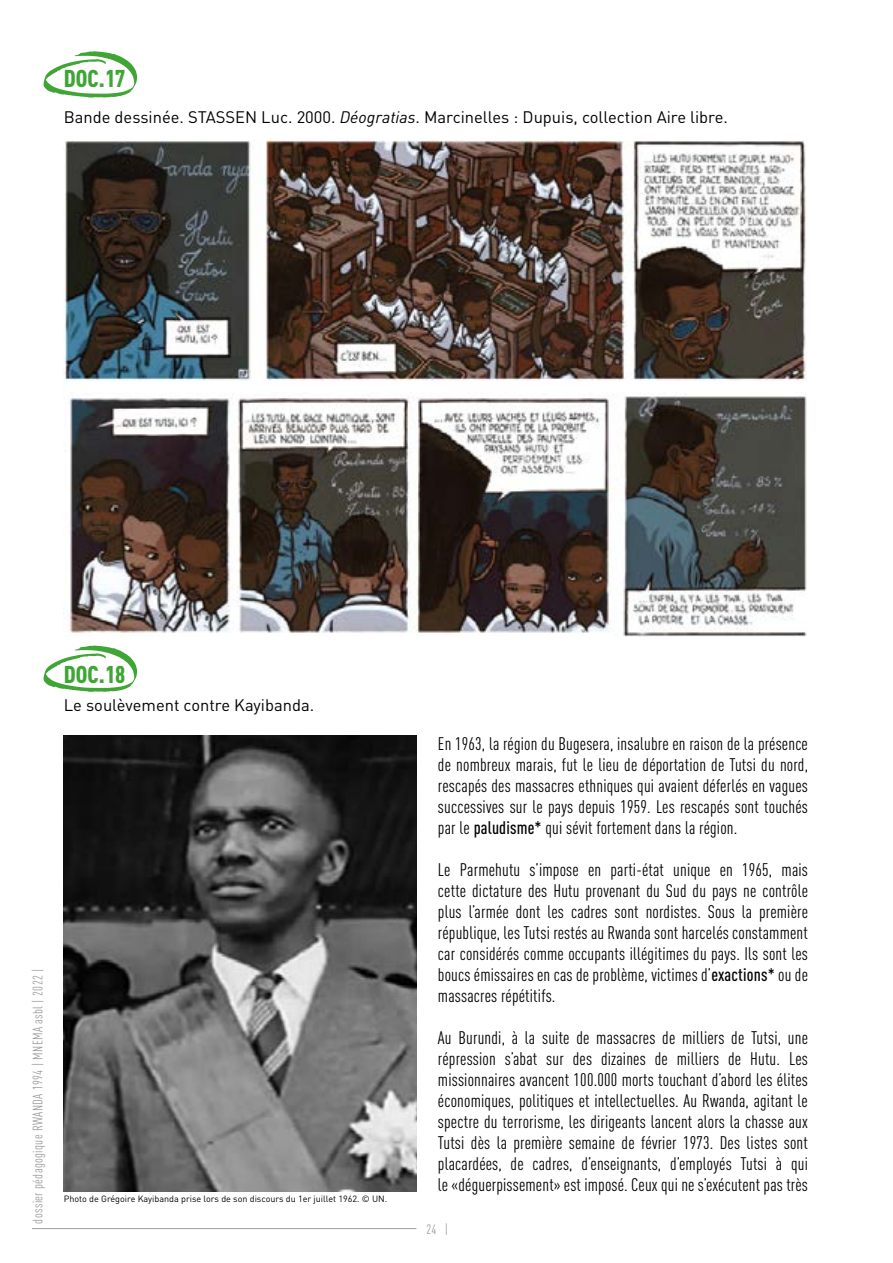
<style>
.page{position:relative;width:893px;height:1263px;background:#fff}
.page>*{position:absolute;margin:0;border:0;box-sizing:border-box;transform-origin:0 0}
.t1{font:900 condensed 24px "DIN Pro";color:#3fa535}
.t2{font:condensed 18px/21px "DIN Pro";letter-spacing:.01em;color:#000;text-align:justify}
.t3{font:16.5px "DIN Pro";color:#000}
.t4{font:condensed 13.5px "DIN Pro";letter-spacing:.025em;color:#9d9d9c}
.t5{font:9px "DIN Pro";color:#000}
.s1{font-style:italic}
.s2{font-weight:500}
</style>
<div class="page">
<hr style="left:32px;top:1228px;width:384px;height:1px;background:#9d9d9c">
<img style="left:64px;top:736px;width:353px;height:455px">
<img style="left:64px;top:140px;width:743px;height:496px">
<svg style="left:44px;top:51px;width:93px;height:47px"></svg>
<svg style="left:44px;top:645px;width:93px;height:47px"></svg>
<h1 class="t1" style="left:64px;top:60px;width:63px">DOC.17</h1>
<p class="t3" style="left:64px;top:104px;width:666px">Bande dessinée. STASSEN Luc. 2000. <span class="s1">Déogratias</span>. Marcinelles : Dupuis, collection Aire libre.</p>
<h1 class="t1" style="left:64px;top:655px;width:63px">DOC.18</h1>
<p class="t3" style="left:64px;top:692px;width:252px">Le soulèvement contre Kayibanda.</p>
<p class="t4" style="left:28px;top:1223px;width:256px;rotate:-90deg">dossier pédagogique RWANDA 1994 | MNEMA asbl | 2022 |</p>
<p class="t5" style="left:64px;top:1191px;width:325px">Photo de Grégoire Kayibanda prise lors de son discours du 1er juillet 1962. © UN.</p>
<p class="t2" style="left:438px;top:731px;width:371px">En 1963, la région du Bugesera, insalubre en raison de la présence de nombreux marais, fut le lieu de déportation de Tutsi du nord, rescapés des massacres ethniques qui avaient déferlés en vagues successives sur le pays depuis 1959. Les rescapés sont touchés par le <span class="s2">paludisme*</span> qui sévit fortement dans la région.</p>
<p class="t2" style="left:438px;top:857px;width:371px">Le Parmehutu s’impose en parti-état unique en 1965, mais cette dictature des Hutu provenant du Sud du pays ne contrôle plus l’armée dont les cadres sont nordistes. Sous la première république, les Tutsi restés au Rwanda sont harcelés constamment car considérés comme occupants illégitimes du pays. Ils sont les boucs émissaires en cas de problème, victimes d’<span class="s2">exactions*</span> ou de massacres répétitifs.</p>
<p class="t2" style="left:438px;top:1025px;width:371px">Au Burundi, à la suite de massacres de milliers de Tutsi, une répression s’abat sur des dizaines de milliers de Hutu. Les missionnaires avancent 100.000 morts touchant d’abord les élites économiques, politiques et intellectuelles. Au Rwanda, agitant le spectre du terrorisme, les dirigeants lancent alors la chasse aux Tutsi dès la première semaine de février 1973. Des listes sont placardées, de cadres, d’enseignants, d’employés Tutsi à qui le «déguerpissement» est imposé. Ceux qui ne s’exécutent pas très</p>
<p class="t4" style="left:427px;top:1219px;width:23px">24 |</p>
</div>
